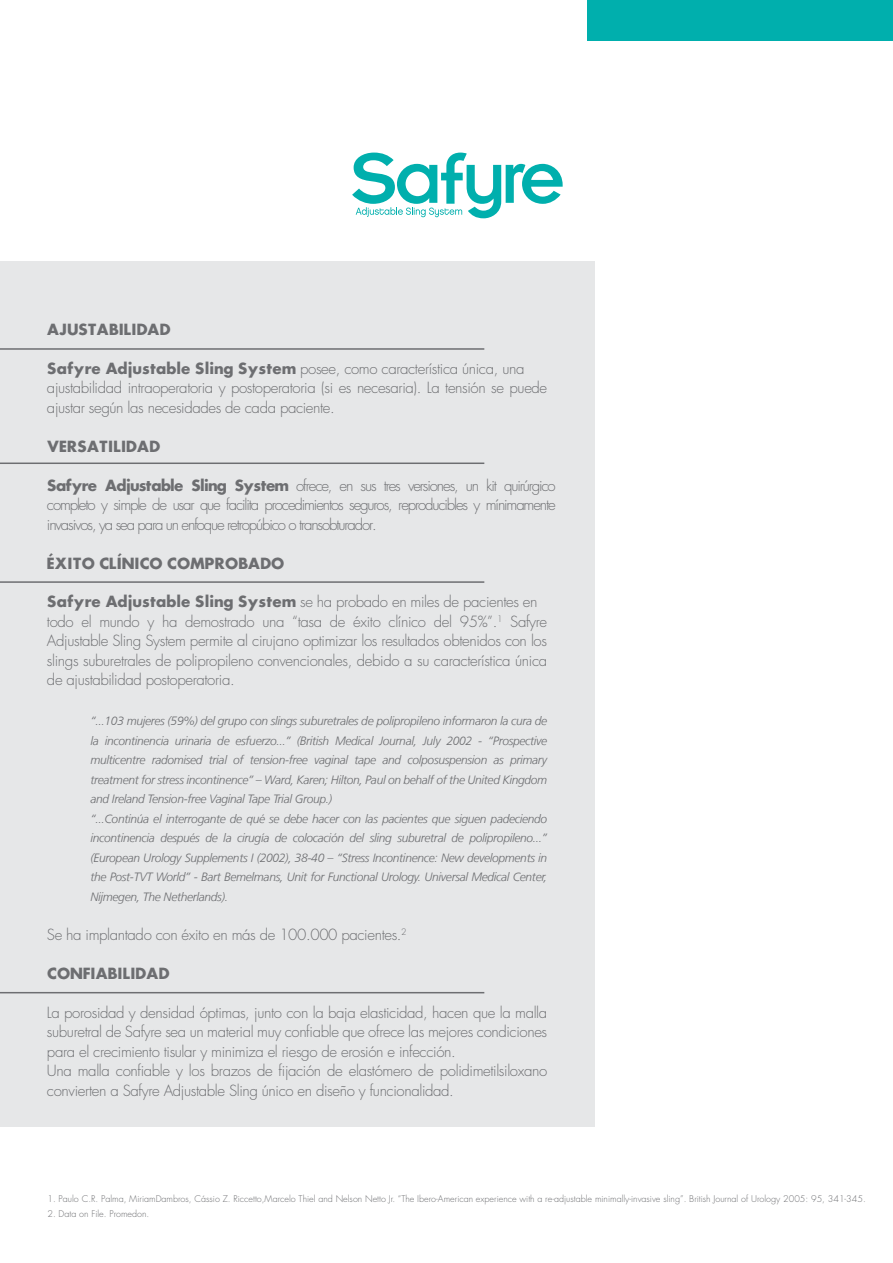
<style>
.page{position:relative;width:893px;height:1263px;background:#fff}
.page>*{position:absolute;margin:0;border:0;box-sizing:border-box;transform-origin:0 0}
.t1{font:300 15px/19.5px "Futura";letter-spacing:-.025em;color:#6d6e71}
.t2{font:700 15px "Futura";letter-spacing:-.025em;color:#6d6e71}
.t3{font:italic 300 12px/19.5px "Frutiger LT";letter-spacing:-.025em;color:#6d6e71}
.t4{font:300 9px "Futura";color:#6d6e71}
.s1{font-weight:700}
</style>
<div class="page">
<div style="left:0;top:262px;width:594px;height:865px;background:#e6e7e8"></div>
<hr style="left:0;top:348px;width:484px;height:2px;background:#6d6e71">
<hr style="left:0;top:462px;width:484px;height:2px;background:#6d6e71">
<hr style="left:0;top:581px;width:484px;height:2px;background:#6d6e71">
<hr style="left:0;top:992px;width:484px;height:1px;background:#6d6e71">
<div style="left:588px;top:0;width:305px;height:41px;background:#00afad"></div>
<svg style="left:352px;top:153px;width:211px;height:65px"></svg>
<p class="t2" style="left:47px;top:319px;width:125px">AJUSTABILIDAD</p>
<p class="t1" style="left:47px;top:359px;width:502px"><span class="s1">Safyre Adjustable Sling System</span> posee, como característica única, una ajustabilidad intraoperatoria y postoperatoria (si es necesaria). La tensión se puede ajustar según las necesidades de cada paciente.</p>
<p class="t2" style="left:47px;top:436px;width:115px">VERSATILIDAD</p>
<p class="t1" style="left:47px;top:475px;width:510px;text-align:justify"><span class="s1">Safyre Adjustable Sling System</span> ofrece, en sus tres versiones, un kit quirúrgico completo y simple de usar que facilita procedimientos seguros, reproducibles y mínimamente invasivos, ya sea para un enfoque retropúbico o transobturador.</p>
<p class="t2" style="left:47px;top:552px;width:239px">ÉXITO CLÍNICO COMPROBADO</p>
<p class="t1" style="left:47px;top:592px;width:502px"><span class="s1">Safyre Adjustable Sling System</span> se ha probado en miles de pacientes en todo el mundo y ha demostrado una “tasa de éxito clínico del 95%”.<sup>1</sup> Safyre Adjustable Sling System permite al cirujano optimizar los resultados obtenidos con los slings suburetrales de polipropileno convencionales, debido a su característica única de ajustabilidad postoperatoria.</p>
<p class="t3" style="left:90px;top:711px;width:458px">“...103 mujeres (59%) del grupo con slings suburetrales de polipropileno informaron la cura de la incontinencia urinaria de esfuerzo...” (British Medical Journal, July 2002 - “Prospective multicentre radomised trial of tension-free vaginal tape and colposuspension as primary treatment for stress incontinence” – Ward, Karen; Hilton, Paul on behalf of the United Kingdom and Ireland Tension-free Vaginal Tape Trial Group.)<br>“...Continúa el interrogante de qué se debe hacer con las pacientes que siguen padeciendo incontinencia después de la cirugía de colocación del sling suburetral de polipropileno...” (European Urology Supplements I (2002), 38-40 – “Stress Incontinence: New developments in the Post-TVT World” - Bart Bemelmans, Unit for Functional Urology. Universal Medical Center, Nijmegen, The Netherlands).</p>
<p class="t1" style="left:47px;top:925px;width:361px">Se ha implantado con éxito en más de 100.000 pacientes.<sup>2</sup></p>
<p class="t2" style="left:47px;top:963px;width:124px">CONFIABILIDAD</p>
<p class="t1" style="left:47px;top:1003px;width:502px">La porosidad y densidad óptimas, junto con la baja elasticidad, hacen que la malla suburetral de Safyre sea un material muy confiable que ofrece las mejores condiciones para el crecimiento tisular y minimiza el riesgo de erosión e infección.<br>Una malla confiable y los brazos de fijación de elastómero de polidimetilsiloxano convierten a Safyre Adjustable Sling único en diseño y funcionalidad.</p>
<p class="t4" style="left:47px;top:1192px;width:820px">1. Paulo C.R. Palma, MiriamDambros, Cássio Z. Riccetto,Marcelo Thiel and Nelson Netto Jr. “The Ibero-American experience with a re-adjustable minimally-invasive sling”. British Journal of Urology 2005: 95, 341-345.</p>
<p class="t4" style="left:47px;top:1207px;width:103px">2. Data on File. Promedon.</p>
</div>
